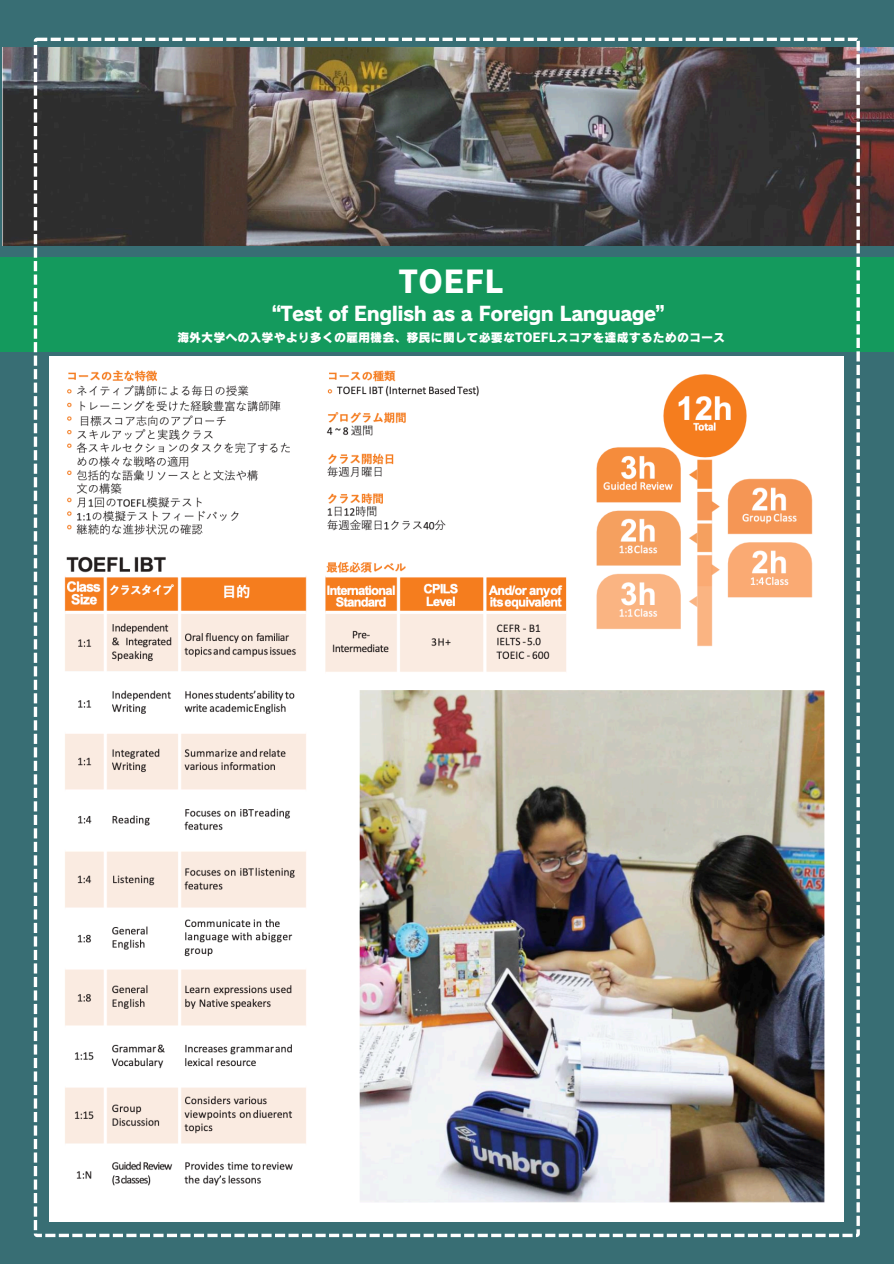
<style>
.page{position:relative;width:894px;height:1264px;background:#fff}
.page>*{position:absolute;margin:0;border:0;box-sizing:border-box;transform-origin:0 0}
.t1{font:30px "Canva Rodin Pro N EB";letter-spacing:.02em;color:#fff}
.t2{font:19.5px "Canva Rodin Pro N EB";letter-spacing:-.03em;color:#fff}
.t3{font:12px "Canva Rodin Pro N EB";color:#fff}
</style>
<div class="page">
<div style="left:0;top:0;width:893px;height:1263px;background:#386e74"></div>
<div style="left:0;top:257px;width:893px;height:94px;background:#149a5d"></div>
<img style="left:3px;top:47px;width:890px;height:198px">
<img style="left:34px;top:38px;width:825px;height:1199px">
<img style="left:50px;top:357px;width:793px;height:864px">
<h1 class="t1" style="left:398px;top:266px;width:106px">TOEFL</h1>
<h2 class="t2" style="left:272px;top:304px;width:393px">“Test of English as a Foreign Language”</h2>
<p class="t3" style="left:177px;top:332px;width:549px">海外⼤学への⼊学やより多くの雇⽤機会、移⺠に関して必要なTOEFLスコアを達成するためのコース</p>
</div>
